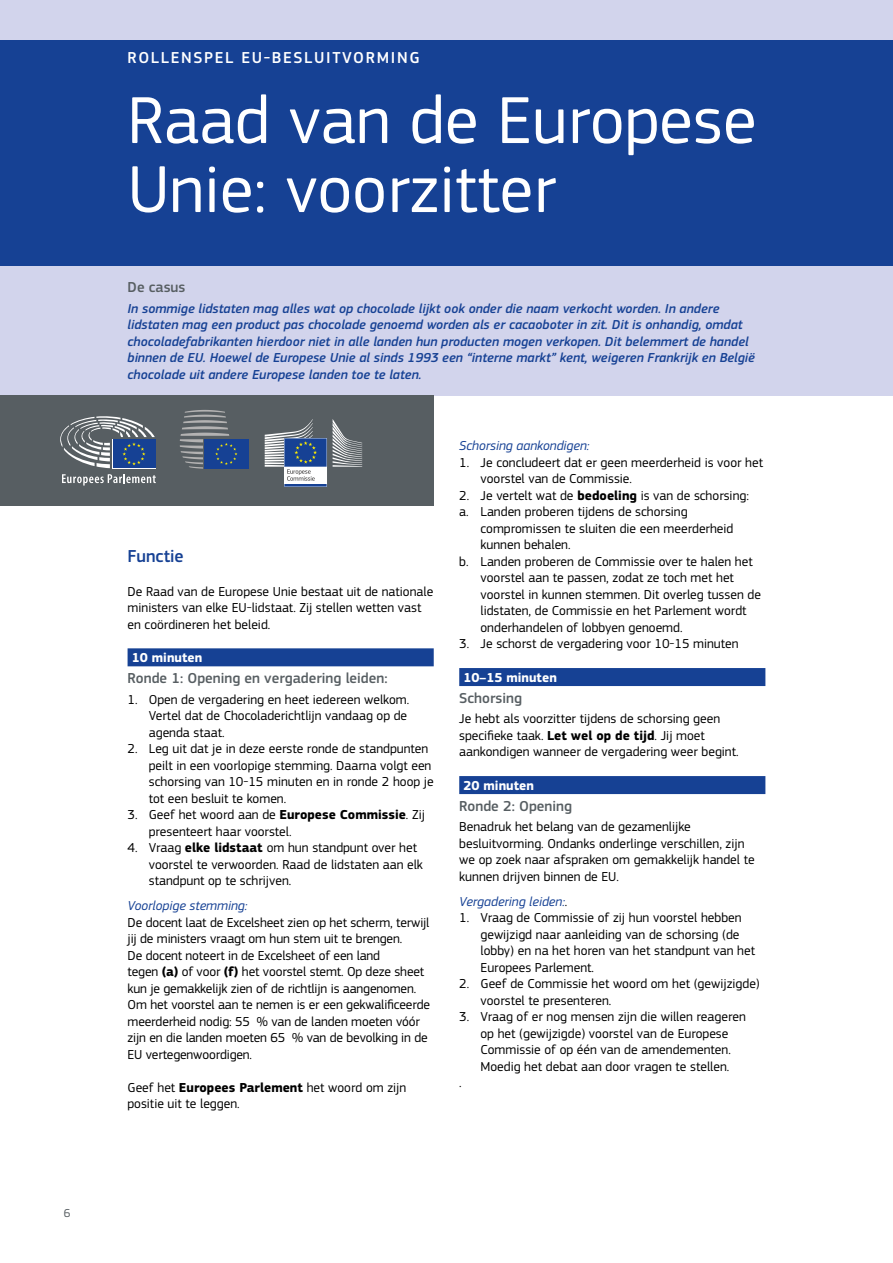
<style>
.page{position:relative;width:893px;height:1263px;background:#fff}
.page>*{position:absolute;margin:0;border:0;box-sizing:border-box;transform-origin:0 0}
.title_1_neg{font:69px/69px "EC Square Sans Pro";color:#fff}
.title_3{font:500 18px "EC Square Sans Pro";color:#164194}
.title_3_neg{font:500 16.5px "EC Square Sans Pro";letter-spacing:.1em;color:#fff}
.title_4bis{font:500 15px "EC Square Sans Pro";color:#575e62}
.title_4{font:500 15px "EC Square Sans Pro";color:#575e62}
.text_indent{font:13.5px/16.5px "EC Square Sans Pro";color:#000}
.text{font:13.5px/16.5px "EC Square Sans Pro";color:#000}
.intro{font:italic 500 13.5px/16.5px "EC Square Sans Pro";color:#164194}
.title_6{font:italic 13.5px "EC Square Sans Pro";color:#164194}
.title_5{font:700 13.5px "EC Square Sans Pro";color:#fff}
.t1{font:12px "EC Square Sans Pro";color:#575e62}
.s1{font-weight:700}
.s2{font-style:normal;color:#000}
</style>
<div class="page">
<div style="left:0;top:0;width:893px;height:395px;background:#d2d4ec"></div>
<div style="left:0;top:40px;width:893px;height:226px;background:#164194"></div>
<div style="left:0;top:395px;width:434px;height:111px;background:#575e62"></div>
<div style="left:204px;top:439px;width:44px;height:30px;background:#164194"></div>
<svg style="left:180px;top:410px;width:57px;height:59px"></svg>
<svg style="left:62px;top:474px;width:94px;height:11px"></svg>
<div style="left:112px;top:439px;width:44px;height:29px;background:#164194"></div>
<svg style="left:60px;top:416px;width:95px;height:52px"></svg>
<svg style="left:333px;top:419px;width:29px;height:48px"></svg>
<svg style="left:265px;top:419px;width:62px;height:68px"></svg>
<div style="left:128px;top:648px;width:306px;height:18px;background:#164194"></div>
<div style="left:459px;top:668px;width:306px;height:18px;background:#164194"></div>
<div style="left:459px;top:776px;width:306px;height:18px;background:#164194"></div>
<p class="t1" style="left:64px;top:1206px;width:8px">6</p>
<p class="title_3_neg" style="left:128px;top:48px;width:294px">ROLLENSPEL EU-BESLUITVORMING</p>
<p class="title_1_neg" style="left:128px;top:86px;width:630px">Raad van de Europese<br>Unie: voorzitter</p>
<p class="title_4" style="left:128px;top:278px;width:59px">De casus</p>
<p class="intro" style="left:128px;top:300px;width:629px">In sommige lidstaten mag alles wat op chocolade lijkt ook onder die naam verkocht worden. In andere lidstaten mag een product pas chocolade genoemd worden als er cacaoboter in zit. Dit is onhandig, omdat chocoladefabrikanten hierdoor niet in alle landen hun producten mogen verkopen. Dit belemmert de handel binnen de EU. Hoewel de Europese Unie al sinds 1993 een “interne markt” kent, weigeren Frankrijk en België chocolade uit andere Europese landen toe te laten.</p>
<p class="title_3" style="left:128px;top:546px;width:58px">Functie</p>
<p class="text" style="left:128px;top:583px;width:307px">De Raad van de Europese Unie bestaat uit de nationale ministers van elke EU-lidstaat. Zij stellen wetten vast en coördineren het beleid.</p>
<p class="title_5" style="left:132px;top:649px;width:72px">10 minuten</p>
<p class="title_4bis" style="left:128px;top:669px;width:262px">Ronde 1: Opening en vergadering leiden:</p>
<p class="text_indent" style="left:149px;top:691px;width:262px;text-indent:-21px">1. Open de vergadering en heet iedereen welkom.<br>Vertel dat de Chocoladerichtlijn vandaag op de agenda staat.</p>
<p class="text_indent" style="left:149px;top:740px;width:286px;text-indent:-21px">2. Leg uit dat je in deze eerste ronde de standpunten peilt in een voorlopige stemming. Daarna volgt een schorsing van 10-15 minuten en in ronde 2 hoop je tot een besluit te komen.</p>
<p class="text_indent" style="left:149px;top:806px;width:278px;text-indent:-21px">3. Geef het woord aan de <span class="s1">Europese Commissie</span>. Zij presenteert haar voorstel.</p>
<p class="text_indent" style="left:149px;top:839px;width:276px;text-indent:-21px">4. Vraag <span class="s1">elke lidstaat</span> om hun standpunt over het voorstel te verwoorden. Raad de lidstaten aan elk standpunt op te schrijven.</p>
<p class="title_6" style="left:128px;top:898px;width:121px">Voorlopige stemming:</p>
<p class="text" style="left:128px;top:914px;width:303px">De docent laat de Excelsheet zien op het scherm, terwijl jij de ministers vraagt om hun stem uit te brengen.</p>
<p class="text" style="left:128px;top:947px;width:304px">De docent noteert in de Excelsheet of een land<br>tegen <span class="s1">(a)</span> of voor <span class="s1">(f)</span> het voorstel stemt. Op deze sheet kun je gemakkelijk zien of de richtlijn is aangenomen.<br>Om het voorstel aan te nemen is er een gekwalificeerde meerderheid nodig: 55 % van de landen moeten vóór zijn en die landen moeten 65 % van de bevolking in de EU vertegenwoordigen.</p>
<p class="text" style="left:128px;top:1079px;width:280px">Geef het <span class="s1">Europees Parlement</span> het woord om zijn positie uit te leggen.</p>
<p class="title_6" style="left:459px;top:438px;width:132px">Schorsing aankondigen:</p>
<p class="text_indent" style="left:480px;top:454px;width:284px;text-indent:-21px">1. Je concludeert dat er geen meerderheid is voor het voorstel van de Commissie.</p>
<p class="text_indent" style="left:459px;top:487px;width:291px">2. Je vertelt wat de <span class="s1">bedoeling</span> is van de schorsing:</p>
<p class="text_indent" style="left:480px;top:504px;width:254px;text-indent:-21px">a. Landen proberen tijdens de schorsing compromissen te sluiten die een meerderheid kunnen behalen.</p>
<p class="text_indent" style="left:480px;top:553px;width:282px;text-indent:-21px">b. Landen proberen de Commissie over te halen het voorstel aan te passen, zodat ze toch met het voorstel in kunnen stemmen. Dit overleg tussen de lidstaten, de Commissie en het Parlement wordt onderhandelen of lobbyen genoemd.</p>
<p class="text_indent" style="left:459px;top:636px;width:281px">3. Je schorst de vergadering voor 10-15 minuten</p>
<p class="title_5" style="left:463px;top:669px;width:95px">10–15 minuten</p>
<p class="title_4bis" style="left:459px;top:689px;width:64px">Schorsing</p>
<p class="text" style="left:459px;top:711px;width:281px">Je hebt als voorzitter tijdens de schorsing geen specifieke taak. <span class="s1">Let wel op de tijd</span>. Jij moet aankondigen wanneer de vergadering weer begint.</p>
<p class="title_5" style="left:463px;top:777px;width:72px">20 minuten</p>
<p class="title_4bis" style="left:459px;top:797px;width:114px">Ronde 2: Opening</p>
<p class="text" style="left:459px;top:819px;width:297px">Benadruk het belang van de gezamenlijke besluitvorming. Ondanks onderlinge verschillen, zijn we op zoek naar afspraken om gemakkelijk handel te kunnen drijven binnen de EU.</p>
<p class="title_6" style="left:459px;top:893px;width:110px">Vergadering leiden:<span class="s2">.</span></p>
<p class="text_indent" style="left:480px;top:910px;width:276px;text-indent:-21px">1. Vraag de Commissie of zij hun voorstel hebben gewijzigd naar aanleiding van de schorsing (de lobby) en na het horen van het standpunt van het Europees Parlement.</p>
<p class="text_indent" style="left:480px;top:976px;width:281px;text-indent:-21px">2. Geef de Commissie het woord om het (gewijzigde) voorstel te presenteren.</p>
<p class="text_indent" style="left:459px;top:1009px;width:288px;text-align:center">3. Vraag of er nog mensen zijn die willen reageren op het (gewijzigde) voorstel van de Europese Commissie of op één van de amendementen.<br>Moedig het debat aan door vragen te stellen.</p>
<p class="text_indent" style="left:459px;top:1075px;width:4px">.</p>
</div>
